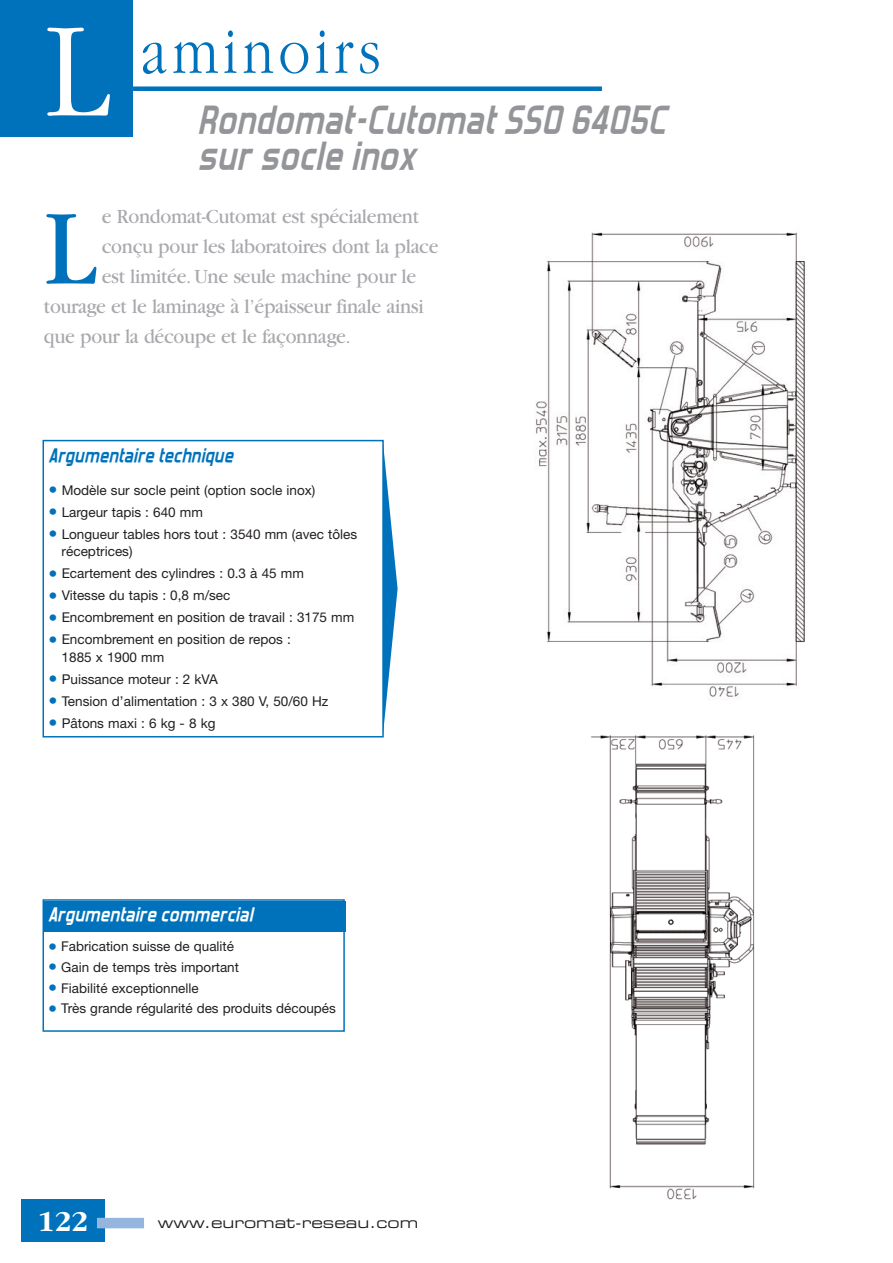
<style>
.page{position:relative;width:893px;height:1263px;background:#fff}
.page>*{position:absolute;margin:0;border:0;box-sizing:border-box;transform-origin:0 0}
.t1{font:111.3px "Garamond";color:#0072bc;scale:.95 1}
.t2{font:61.95px "Garamond Light FO";color:#0072bc;scale:.85 1}
.t3{font:italic 700 45px/36px "Forgotten Futurist";color:#939598}
.t4{font:700 30px "Garamond";color:#fff}
.t5{font:italic 700 22.5px "Forgotten Futurist";color:#fff}
.t6{font:italic 700 22.5px "Forgotten Futurist";color:#0072bc}
.t7{font:21px "Garamond";letter-spacing:-.015em;color:#a8a9ad;scale:.95 1}
.t8{font:15px "Eurostile Extended Two";color:#231f20}
.t9{font:13.5px/17.7px "Helvetica Neue";color:#231f20}
.s1{font-size:131.25px;color:#fff}
.s2{font-size:18px;color:#0072bc}
</style>
<div class="page">
<svg style="left:384px;top:453px;width:14px;height:271px"></svg>
<div style="left:44px;top:901px;width:302px;height:31px;background:#0072bc"></div>
<div style="left:43px;top:440px;width:341px;height:297px;border:2px solid #0072bc"></div>
<div style="left:0;top:0;width:132px;height:136px;background:#0072bc"></div>
<div style="left:108px;top:86px;width:494px;height:5px;background:#0072bc"></div>
<div style="left:21px;top:1199px;width:84px;height:43px;background:#0072bc"></div>
<div style="left:97px;top:1218px;width:47px;height:10px;background:#95b5de"></div>
<img style="left:591px;top:735px;width:164px;height:465px">
<img style="left:536px;top:232px;width:269px;height:465px">
<div style="left:43px;top:899px;width:302px;height:133px;border:2px solid #0072bc"></div>
<p class="t2" style="left:44px;top:18px;width:398px"><span class="s1">L</span> aminoirs</p>
<p class="t3" style="left:197px;top:106px;width:470px">Rondomat-Cutomat SS0 6405C sur socle inox</p>
<p class="t1" style="left:44px;top:190px;width:56px">L</p>
<p class="t7" style="left:102px;top:206px;width:336px">e Rondomat-Cutomat est spécialement</p>
<p class="t7" style="left:102px;top:236px;width:356px">conçu pour les laboratoires dont la place</p>
<p class="t7" style="left:102px;top:266px;width:333px">est limitée. Une seule machine pour le</p>
<p class="t7" style="left:44px;top:296px;width:401px">tourage et le laminage à l’épaisseur finale ainsi</p>
<p class="t7" style="left:44px;top:326px;width:325px">que pour la découpe et le façonnage.</p>
<p class="t6" style="left:49px;top:446px;width:186px">Argumentaire technique</p>
<p class="t9" style="left:49px;top:481px;width:268px"><span class="s2">•</span> Modèle sur socle peint (option socle inox)</p>
<p class="t9" style="left:49px;top:503px;width:156px"><span class="s2">•</span> Largeur tapis : 640 mm</p>
<p class="t9" style="left:62px;top:525px;width:297px;text-indent:-13px"><span class="s2">•</span> Longueur tables hors tout : 3540 mm (avec tôles réceptrices)</p>
<p class="t9" style="left:49px;top:564px;width:257px"><span class="s2">•</span> Ecartement des cylindres : 0.3 à 45 mm</p>
<p class="t9" style="left:49px;top:586px;width:183px"><span class="s2">•</span> Vitesse du tapis : 0,8 m/sec</p>
<p class="t9" style="left:49px;top:608px;width:307px"><span class="s2">•</span> Encombrement en position de travail : 3175 mm</p>
<p class="t9" style="left:62px;top:630px;width:231px;text-indent:-13px"><span class="s2">•</span> Encombrement en position de repos :<br>1885 x 1900 mm</p>
<p class="t9" style="left:49px;top:670px;width:171px"><span class="s2">•</span> Puissance moteur : 2 kVA</p>
<p class="t9" style="left:49px;top:692px;width:281px"><span class="s2">•</span> Tension d’alimentation : 3 x 380 V, 50/60 Hz</p>
<p class="t9" style="left:49px;top:714px;width:168px"><span class="s2">•</span> Pâtons maxi : 6 kg - 8 kg</p>
<p class="t5" style="left:48px;top:905px;width:206px">Argumentaire commercial</p>
<p class="t9" style="left:48px;top:937px;width:187px"><span class="s2">•</span> Fabrication suisse de qualité</p>
<p class="t9" style="left:48px;top:958px;width:192px"><span class="s2">•</span> Gain de temps très important</p>
<p class="t9" style="left:48px;top:979px;width:152px"><span class="s2">•</span> Fiabilité exceptionnelle</p>
<p class="t9" style="left:48px;top:999px;width:289px"><span class="s2">•</span> Très grande régularité des produits découpés</p>
<p class="t4" style="left:38px;top:1204px;width:52px">122</p>
<p class="t8" style="left:158px;top:1212px;width:262px">www.euromat-reseau.com</p>
</div>
